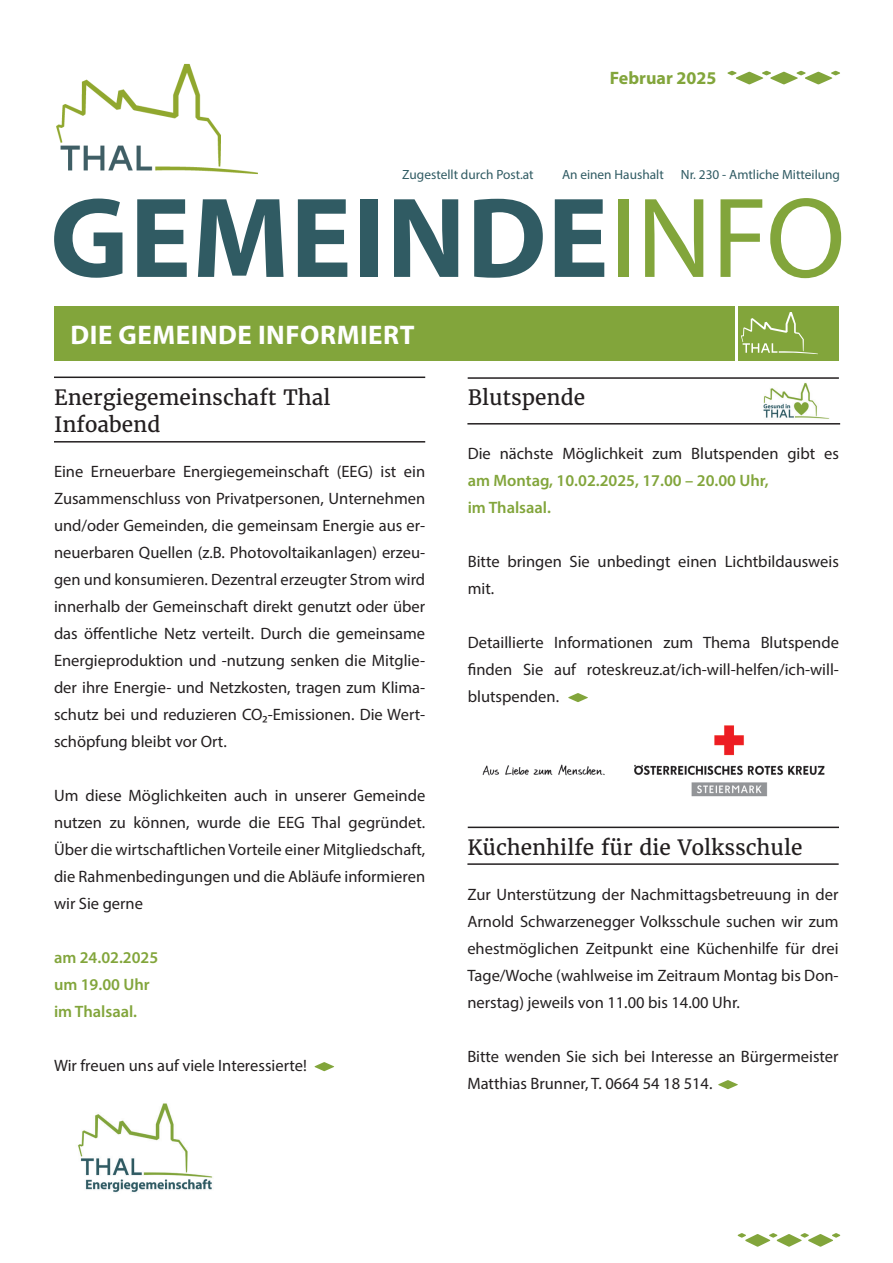
<style>
.page{position:relative;width:893px;height:1263px;background:#fff}
.page>*{position:absolute;margin:0;border:0;box-sizing:border-box;transform-origin:0 0}
.t1{font:700 115.05px "Myriad Pro";letter-spacing:.005em;color:#305b63}
.Überschrift{font:700 27px "Myriad Pro";letter-spacing:.02em;color:#fff}
.t2{font:21px "Merriweather";color:#231f20}
.t3{font:700 18px "Myriad Pro";color:#82a53b}
.t4{font:16.5px/27px "Myriad Pro";color:#231f20;text-align:justify}
.t5{font:600 16.5px "Myriad Pro";color:#82a53b}
.t6{font:13.35px "Myriad Pro";color:#305b63}
.s1{font-weight:400;color:#82a53b}
.s2{font-weight:600;color:#82a53b}
</style>
<div class="page">
<hr style="left:54px;top:441px;width:371px;height:2px;background:#231f20">
<hr style="left:54px;top:377px;width:371px;height:1px;background:#231f20">
<svg style="left:728px;top:71px;width:112px;height:13px"></svg>
<div style="left:54px;top:306px;width:680px;height:54px;background:#82a53b"></div>
<img style="left:56px;top:63px;width:202px;height:112px">
<svg style="left:738px;top:1233px;width:102px;height:14px"></svg>
<div style="left:739px;top:306px;width:100px;height:54px;background:#82a53b"></div>
<svg style="left:741px;top:312px;width:77px;height:42px"></svg>
<img style="left:763px;top:383px;width:67px;height:36px">
<hr style="left:468px;top:377px;width:371px;height:2px;background:#231f20">
<hr style="left:467px;top:423px;width:373px;height:2px;background:#231f20">
<img style="left:482px;top:725px;width:343px;height:72px">
<hr style="left:468px;top:827px;width:371px;height:1px;background:#231f20">
<hr style="left:467px;top:863px;width:372px;height:2px;background:#231f20">
<svg style="left:568px;top:693px;width:20px;height:9px"></svg>
<svg style="left:718px;top:1080px;width:20px;height:9px"></svg>
<svg style="left:315px;top:1062px;width:19px;height:9px"></svg>
<img style="left:78px;top:1103px;width:135px;height:90px">
<p class="t3" style="left:610px;top:67px;width:108px">Februar 2025</p>
<p class="t6" style="left:402px;top:166px;width:133px">Zugestellt durch Post.at</p>
<p class="t6" style="left:562px;top:166px;width:103px">An einen Haushalt</p>
<p class="t6" style="left:681px;top:166px;width:161px">Nr. 230 - Amtliche Mitteilung</p>
<p class="t1" style="left:50px;top:163px;width:797px">GEMEINDE<span class="s1">INFO</span></p>
<p class="Überschrift" style="left:71px;top:318px;width:345px">DIE GEMEINDE INFORMIERT</p>
<p class="t2" style="left:54px;top:384px;width:278px">Energiegemeinschaft Thal</p>
<p class="t2" style="left:54px;top:411px;width:108px">Infoabend</p>
<p class="t4" style="left:54px;top:458px;width:373px">Eine Erneuerbare Energiegemeinschaft (EEG) ist ein Zusammenschluss von Privatpersonen, Unternehmen und/oder Gemeinden, die gemeinsam Energie aus er&shy;neuerbaren Quellen (z.B. Photovoltaikanlagen) erzeu&shy;gen und konsumieren. Dezentral erzeugter Strom wird innerhalb der Gemeinschaft direkt genutzt oder über das öffentliche Netz verteilt. Durch die gemeinsame Energieproduktion und -nutzung senken die Mitglie&shy;der ihre Energie- und Netzkosten, tragen zum Klima&shy;schutz bei und reduzieren CO₂-Emissionen. Die Wert&shy;schöpfung bleibt vor Ort.</p>
<p class="t4" style="left:54px;top:782px;width:373px">Um diese Möglichkeiten auch in unserer Gemeinde nutzen zu können, wurde die EEG Thal gegründet.<br>Über die wirtschaftlichen Vorteile einer Mitgliedschaft, die Rahmenbedingungen und die Abläufe informieren wir Sie gerne</p>
<p class="t5" style="left:54px;top:947px;width:106px">am 24.02.2025</p>
<p class="t5" style="left:54px;top:974px;width:97px">um 19.00 Uhr</p>
<p class="t5" style="left:54px;top:1001px;width:85px">im Thalsaal.</p>
<p class="t4" style="left:54px;top:1052px;width:254px">Wir freuen uns auf viele Interessierte!</p>
<p class="t2" style="left:468px;top:384px;width:119px">Blutspende</p>
<p class="t4" style="left:468px;top:440px;width:373px">Die nächste Möglichkeit zum Blutspenden gibt es <span class="s2">am Montag, 10.02.2025, 17.00 – 20.00 Uhr,</span></p>
<p class="t5" style="left:468px;top:497px;width:85px">im Thalsaal.</p>
<p class="t4" style="left:468px;top:548px;width:373px">Bitte bringen Sie unbedingt einen Lichtbildausweis mit.</p>
<p class="t4" style="left:468px;top:629px;width:373px">Detaillierte Informationen zum Thema Blutspende finden Sie auf roteskreuz.at/ich-will-helfen/ich-will&shy;blutspenden.</p>
<p class="t2" style="left:467px;top:834px;width:336px">Küchenhilfe für die Volksschule</p>
<p class="t4" style="left:467px;top:881px;width:373px">Zur Unterstützung der Nachmittagsbetreuung in der Arnold Schwarzenegger Volksschule suchen wir zum ehestmöglichen Zeitpunkt eine Küchenhilfe für drei Tage/Woche (wahlweise im Zeitraum Montag bis Don&shy;nerstag) jeweils von 11.00 bis 14.00 Uhr.</p>
<p class="t4" style="left:467px;top:1043px;width:373px">Bitte wenden Sie sich bei Interesse an Bürgermeister<br>Matthias Brunner, T. 0664 54 18 514.</p>
</div>
